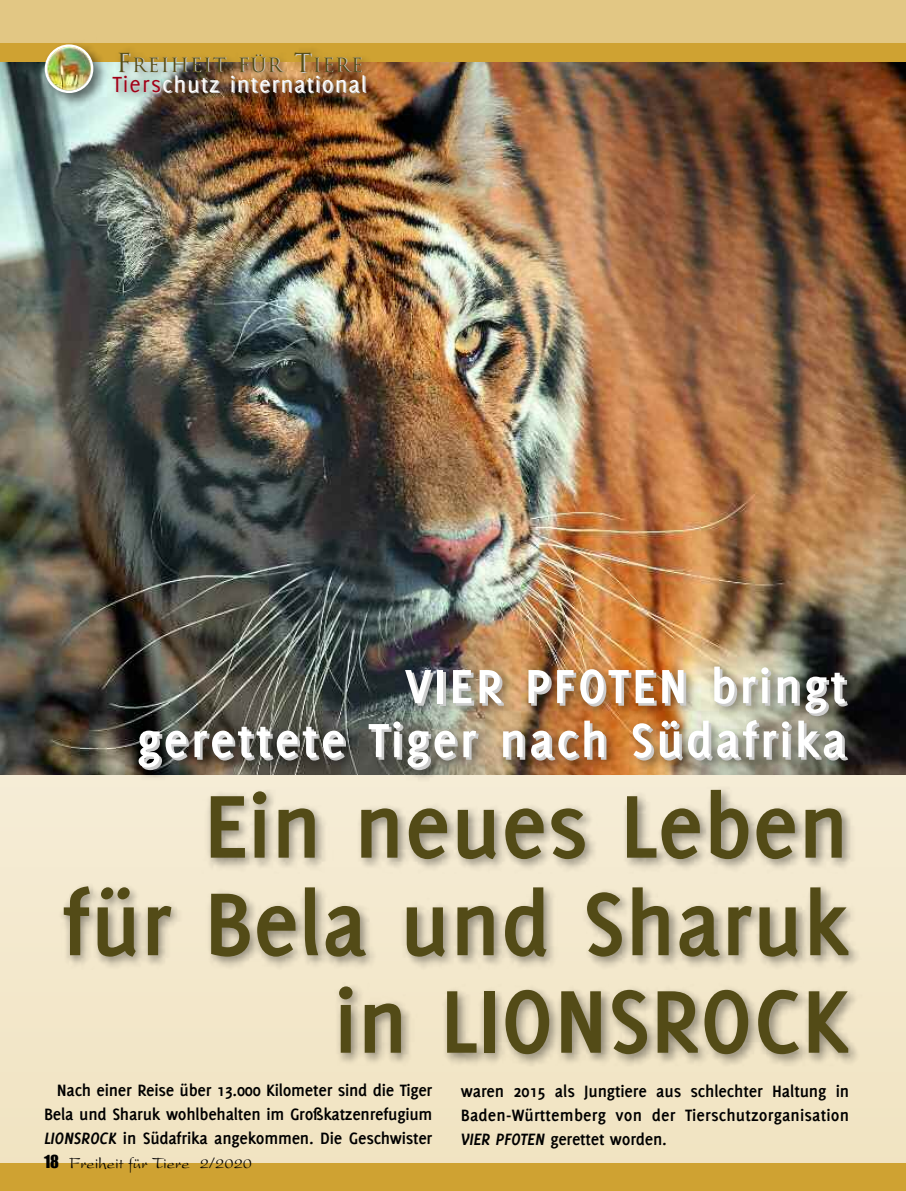
<style>
.page{position:relative;width:906px;height:1191px;background:#fff}
.page>*{position:absolute;margin:0;border:0;box-sizing:border-box;transform-origin:0 0}
.t1{font:700 97.5px/97.5px "Delicious";color:#534b17;text-align:right}
.t2{font:700 52.5px/54px "Delicious";letter-spacing:.05em;color:#fff;text-align:right}
.t3{font:24px "Delicious";letter-spacing:.05em;color:#fff}
.t4{font:19.2px "Trajan";letter-spacing:.065em;color:#534b17}
.t5{font:700 18px/23.7px "Delicious";letter-spacing:-.015em;color:#000;text-align:justify}
.t6{font:16.5px "President";color:#000}
.s1{font-size:25.5px}
.s2{color:#ccc}
.s3{color:#a10016}
.s4{font-style:italic}
.s5{font-family:"Impact"}
</style>
<div class="page">
<div style="left:0;top:33px;width:906px;height:1135px;background:#f1e5c4"></div>
<img style="left:0;top:62px;width:905px;height:584px">
<div style="left:0;top:1163px;width:906px;height:28px;background:#cfa232"></div>
<div style="left:0;top:0;width:906px;height:44px;background:#e2c784"></div>
<div style="left:0;top:43px;width:906px;height:18px;background:#cfa232"></div>
<img style="left:38px;top:61px;width:64px;height:52px">
<img style="left:45px;top:44px;width:37px;height:49px">
<img style="left:82px;top:46px;width:284px;height:59px">
<img style="left:102px;top:61px;width:597px;height:67px">
<img style="left:0;top:646px;width:906px;height:419px">
<p class="t4" style="left:117px;top:54px;width:247px"><span class="s1">F</span>REIHEIT F<span class="s2">ÜR</span> <span class="s1">T</span>IE<span class="s2">R</span>E</p>
<h3 class="t3" style="left:112px;top:75px;width:255px"><span class="s3">Tiers</span>chutz international</h3>
<h2 class="t2" style="left:137px;top:662px;width:711px">VIER PFOTEN bringt<br>gerettete Tiger nach Südafrika</h2>
<h1 class="t1" style="left:62px;top:783px;width:788px">Ein neues Leben<br>für Bela und Sharuk in LIONSROCK</h1>
<p class="t5" style="left:44px;top:1080px;width:390px;text-indent:13px">Nach einer Reise über 13.000 Kilometer sind die Tiger Bela und Sharuk wohlbehalten im Großkatzenrefugium <span class="s4">LIONSROCK</span> in Südafrika angekommen. Die Geschwister</p>
<p class="t5" style="left:461px;top:1081px;width:390px">waren 2015 als Jungtiere aus schlechter Haltung in Baden-Württemberg von der Tierschutzorganisation <span class="s4">VIER PFOTEN</span> gerettet worden.</p>
<p class="t6" style="left:44px;top:1158px;width:209px"><span class="s5">18</span> Freiheit für Tiere 2/2020</p>
</div>
